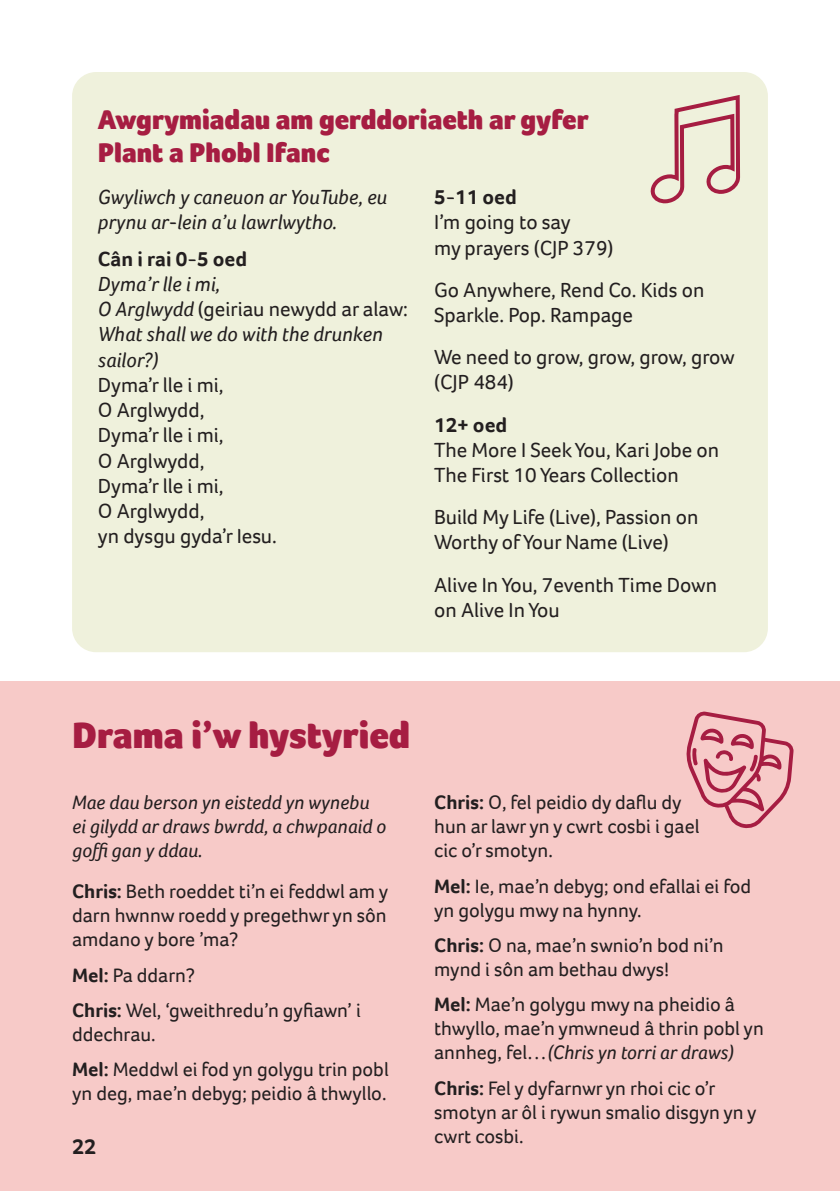
<style>
.page{position:relative;width:840px;height:1191px;background:#fff}
.page>*{position:absolute;margin:0;border:0;box-sizing:border-box;transform-origin:0 0}
.t1{font:900 38px "Foco";color:#a61d42}
.t2{font:900 28px/33.6px "Foco";color:#a61d42}
.t3{font:700 22px "Foco";color:#231f20}
.t4{font:21px/25.2px "Foco";color:#231f20}
.t5{font:italic 21px/25.2px "Foco";color:#231f20}
.t6{font:700 21px "Foco";color:#231f20}
.t7{font:20px/24px "Foco";color:#231f20}
.t8{font:italic 20px/24px "Foco";color:#231f20}
.s1{font-style:italic}
.s2{font-weight:700}
</style>
<div class="page">
<div style="left:0;top:681px;width:839px;height:510px;background:#f7cac8"></div>
<div style="left:72px;top:72px;width:695px;height:580px;background:#eff1dc;border-radius:24px"></div>
<svg style="left:742px;top:718px;width:51px;height:111px"></svg>
<svg style="left:650px;top:95px;width:92px;height:733px"></svg>
<p class="t2" style="left:98px;top:102px;width:492px">Awgrymiadau am gerddoriaeth ar gyfer<br>Plant a Phobl Ifanc</p>
<p class="t5" style="left:98px;top:184px;width:290px">Gwyliwch y caneuon ar YouTube, eu prynu ar-lein a’u lawrlwytho.</p>
<p class="t6" style="left:98px;top:245px;width:151px">Cân i rai 0-5 oed</p>
<p class="t4" style="left:98px;top:271px;width:311px"><span class="s1">Dyma’r lle i mi,<br>O Arglwydd</span> (geiriau newydd ar alaw:<br><span class="s1">What shall we do with the drunken sailor?)<br></span>Dyma’r lle i mi,<br>O Arglwydd,<br>Dyma’r lle i mi,<br>O Arglwydd,<br>Dyma’r lle i mi,<br>O Arglwydd,<br>yn dysgu gyda’r Iesu.</p>
<p class="t4" style="left:434px;top:184px;width:181px"><span class="s2">5-11 oed<br></span>I’m going to say<br>my prayers (CJP 379)</p>
<p class="t4" style="left:434px;top:277px;width:272px">Go Anywhere, Rend Co. Kids on<br>Sparkle. Pop. Rampage</p>
<p class="t4" style="left:434px;top:344px;width:302px">We need to grow, grow, grow, grow (CJP 484)</p>
<p class="t4" style="left:434px;top:412px;width:286px"><span class="s2">12+ oed<br></span>The More I Seek You, Kari Jobe on<br>The First 10 Years Collection</p>
<p class="t4" style="left:434px;top:504px;width:266px">Build My Life (Live), Passion on<br>Worthy of Your Name (Live)</p>
<p class="t4" style="left:434px;top:572px;width:284px">Alive In You, 7eventh Time Down on Alive In You</p>
<p class="t1" style="left:72px;top:710px;width:339px">Drama i’w hystyried</p>
<p class="t8" style="left:72px;top:790px;width:315px">Mae dau berson yn eistedd yn wynebu ei gilydd ar draws bwrdd, a chwpanaid o goffi gan y ddau.</p>
<p class="t7" style="left:72px;top:879px;width:317px;text-align:justify"><span class="s2">Chris:</span> Beth roeddet ti’n ei feddwl am y darn hwnnw roedd y pregethwr yn sôn amdano y bore ’ma?</p>
<p class="t7" style="left:72px;top:962px;width:124px"><span class="s2">Mel:</span> Pa ddarn?</p>
<p class="t7" style="left:72px;top:998px;width:290px"><span class="s2">Chris:</span> Wel, ‘gweithredu’n gyfiawn’ i ddechrau.</p>
<p class="t7" style="left:72px;top:1057px;width:318px"><span class="s2">Mel:</span> Meddwl ei fod yn golygu trin pobl yn deg, mae’n debyg; peidio â thwyllo.</p>
<p class="t3" style="left:72px;top:1131px;width:26px">22</p>
<p class="t7" style="left:434px;top:790px;width:267px"><span class="s2">Chris:</span> O, fel peidio dy daflu dy hun ar lawr yn y cwrt cosbi i gael cic o’r smotyn.</p>
<p class="t7" style="left:434px;top:873px;width:318px"><span class="s2">Mel:</span> Ie, mae’n debyg; ond efallai ei fod yn golygu mwy na hynny.</p>
<p class="t7" style="left:434px;top:933px;width:291px"><span class="s2">Chris:</span> O na, mae’n swnio’n bod ni’n mynd i sôn am bethau dwys!</p>
<p class="t7" style="left:434px;top:992px;width:331px"><span class="s2">Mel:</span> Mae’n golygu mwy na pheidio â thwyllo, mae’n ymwneud â thrin pobl yn annheg, fel…<span class="s1">(Chris yn torri ar draws)</span></p>
<p class="t7" style="left:434px;top:1075px;width:324px"><span class="s2">Chris:</span> Fel y dyfarnwr yn rhoi cic o’r smotyn ar ôl i rywun smalio disgyn yn y cwrt cosbi.</p>
</div>
